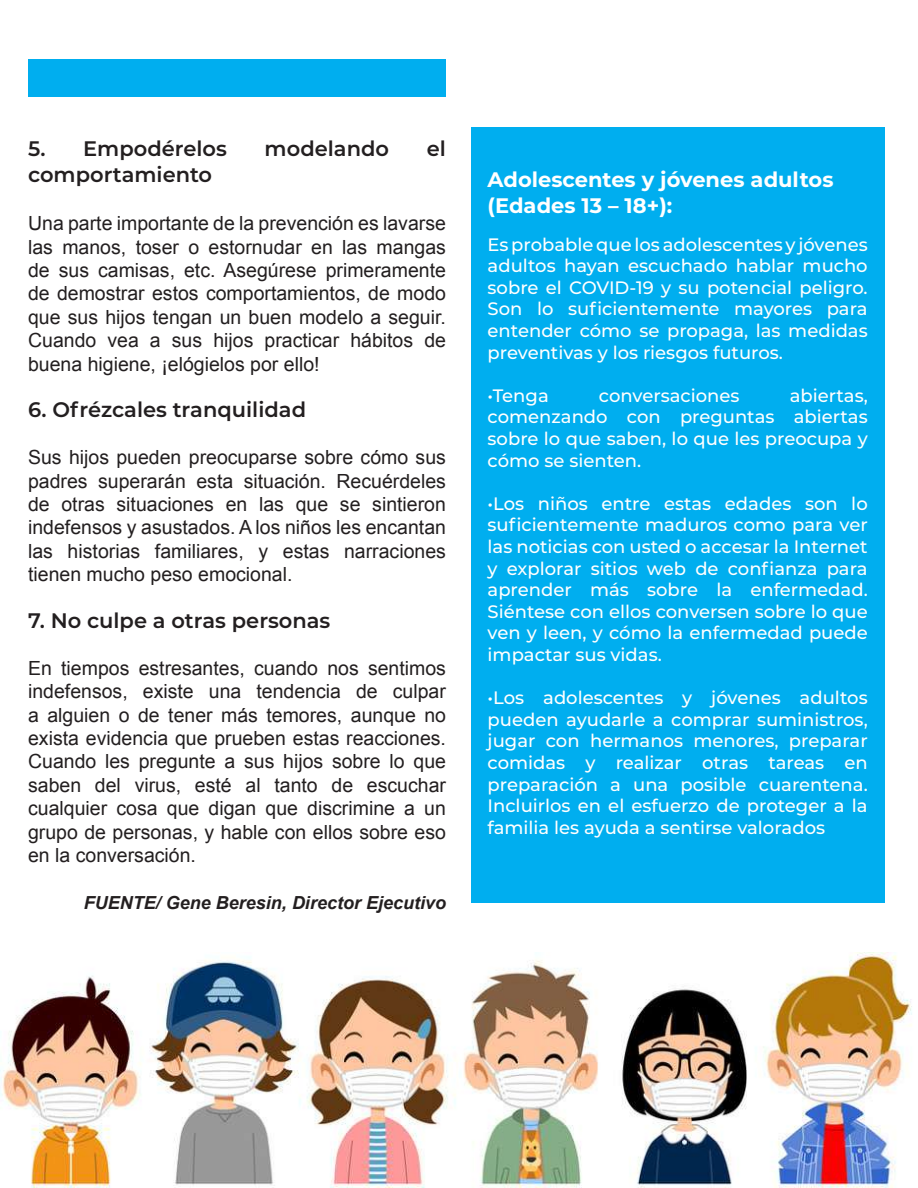
<style>
.page{position:relative;width:918px;height:1188px;background:#fff}
.page>*{position:absolute;margin:0;border:0;box-sizing:border-box;transform-origin:0 0}
.t1{font:600 21px "Montserrat";color:#231f20}
.t2{font:700 21px/25.2px "Montserrat";color:#fff}
.t3{font:19.5px/23.4px "Arial";color:#231f20;text-align:justify}
.t4{font:500 18px/21.6px "Montserrat";color:#fff;text-align:justify}
.t5{font:italic 700 18px "Arial";color:#231f20}
</style>
<div class="page">
<img style="left:0;top:952px;width:912px;height:236px">
<div style="left:28px;top:59px;width:418px;height:38px;background:#00aeef"></div>
<div style="left:471px;top:127px;width:414px;height:776px;background:#00aeef"></div>
<p class="t1" style="left:28px;top:134px;width:200px">5. Empodérelos</p>
<p class="t1" style="left:265px;top:134px;width:126px">modelando</p>
<p class="t1" style="left:427px;top:134px;width:21px">el</p>
<p class="t1" style="left:28px;top:159px;width:186px">comportamiento</p>
<p class="t3" style="left:28px;top:212px;width:419px">Una parte importante de la prevención es lavarse las manos, toser o estornudar en las mangas de sus camisas, etc. Asegúrese primeramente de demostrar estos comportamientos, de modo que sus hijos tengan un buen modelo a seguir.<br>Cuando vea a sus hijos practicar hábitos de buena higiene, ¡elógielos por ello!</p>
<p class="t1" style="left:28px;top:395px;width:280px">6. Ofrézcales tranquilidad</p>
<p class="t3" style="left:28px;top:446px;width:419px">Sus hijos pueden preocuparse sobre cómo sus padres superarán esta situación. Recuérdeles de otras situaciones en las que se sintieron indefensos y asustados. A los niños les encantan las historias familiares, y estas narraciones tienen mucho peso emocional.</p>
<p class="t1" style="left:28px;top:606px;width:304px">7. No culpe a otras personas</p>
<p class="t3" style="left:28px;top:656px;width:419px">En tiempos estresantes, cuando nos sentimos indefensos, existe una tendencia de culpar a alguien o de tener más temores, aunque no exista evidencia que prueben estas reacciones.<br>Cuando les pregunte a sus hijos sobre lo que saben del virus, esté al tanto de escuchar cualquier cosa que digan que discrimine a un grupo de personas, y hable con ellos sobre eso en la conversación.</p>
<p class="t5" style="left:84px;top:891px;width:364px">FUENTE/ Gene Beresin, Director Ejecutivo</p>
<p class="t2" style="left:488px;top:166px;width:347px">Adolescentes y jóvenes adultos (Edades 13 – 18+):</p>
<p class="t4" style="left:488px;top:233px;width:382px">Es probable que los adolescentes y jóvenes adultos hayan escuchado hablar mucho sobre el COVID-19 y su potencial peligro.<br>Son lo suficientemente mayores para entender cómo se propaga, las medidas preventivas y los riesgos futuros.</p>
<p class="t4" style="left:488px;top:384px;width:63px">•Tenga</p>
<p class="t4" style="left:599px;top:384px;width:142px">conversaciones</p>
<p class="t4" style="left:488px;top:384px;width:382px;text-indent:302px">abiertas, comenzando con preguntas abiertas sobre lo que saben, lo que les preocupa y cómo se sienten.</p>
<p class="t4" style="left:488px;top:492px;width:382px">•Los niños entre estas edades son lo suficientemente maduros como para ver las noticias con usted o accesar la Internet y explorar sitios web de confianza para aprender más sobre la enfermedad.<br>Siéntese con ellos conversen sobre lo que ven y leen, y cómo la enfermedad puede impactar sus vidas.</p>
<p class="t4" style="left:488px;top:686px;width:382px">•Los adolescentes y jóvenes adultos pueden ayudarle a comprar suministros, jugar con hermanos menores, preparar comidas y realizar otras tareas en preparación a una posible cuarentena.<br>Incluirlos en el esfuerzo de proteger a la familia les ayuda a sentirse valorados</p>
</div>
